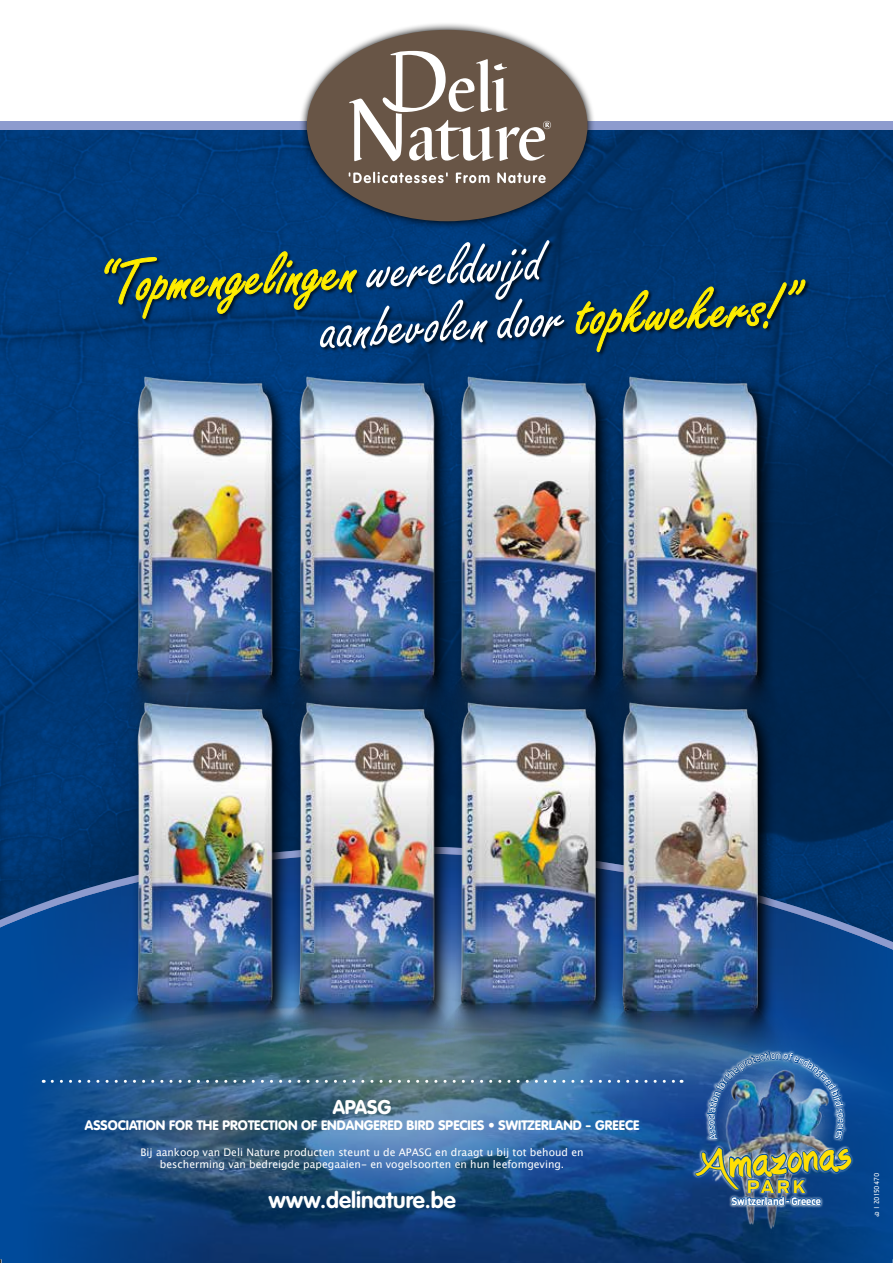
<style>
.page{position:relative;width:893px;height:1263px;background:#fff}
.page>*{position:absolute;margin:0;border:0;box-sizing:border-box;transform-origin:0 0}
.t1{font:61.5px/57px "Freestyle Script";color:#ffed00}
.t2{font:41.4px "The Blue Oasis";color:#ffdf04}
.t3{font:700 22.5px "VAG Rounded";color:#fff}
.t4{font:900 19.5px "VAG Rounded";color:#fff}
.t5{font:700 17.1px "Antenna";color:#ffdf04}
.t6{font:900 13.5px "VAG Rounded";color:#fff}
.t7{font:10.5px/12.6px "Lucida Grande";color:#fff;text-align:center}
.t8{font:700 10.05px "Antenna Cond";color:#fff}
.t9{font:300 7.5px "Citizen";color:#fff}
.s1{color:#fff}
</style>
<div class="page">
<img style="left:0;top:130px;width:893px;height:221px">
<svg style="left:0;top:1126px;width:893px;height:137px;background:#174982"></svg>
<div style="left:0;top:121px;width:893px;height:9px;background:#8d9bce"></div>
<svg style="left:299px;top:24px;width:296px;height:205px"></svg>
<div style="left:307px;top:30px;width:280px;height:191px;background:#685546;border-radius:50%"></div>
<svg style="left:349px;top:172px;width:99px;height:11px"></svg>
<svg style="left:456px;top:173px;width:34px;height:10px"></svg>
<svg style="left:497px;top:172px;width:49px;height:11px"></svg>
<svg style="left:349px;top:51px;width:202px;height:110px"></svg>
<img style="left:681px;top:1126px;width:192px;height:120px">
<div style="left:104px;top:239px;width:706px;height:118px;background:#000;opacity:.75"></div>
<svg style="left:105px;top:240px;width:252px;height:79px;background:#184765"></svg>
<svg style="left:576px;top:268px;width:229px;height:83px;background:#14405f"></svg>
<img style="left:0;top:351px;width:141px;height:325px">
<img style="left:141px;top:351px;width:162px;height:325px">
<img style="left:303px;top:351px;width:162px;height:325px">
<img style="left:0;top:676px;width:141px;height:450px">
<img style="left:141px;top:676px;width:162px;height:450px">
<img style="left:303px;top:676px;width:162px;height:450px">
<img style="left:465px;top:351px;width:428px;height:325px">
<img style="left:465px;top:676px;width:428px;height:450px">
<svg style="left:52px;top:1080px;width:630px;height:3px;background:#6d8faa"></svg>
<img style="left:690px;top:987px;width:166px;height:276px">
<h1 class="t1" style="left:315px;top:245px;width:478px;text-indent:-217px;rotate:-3deg">“Topmengelingen <span class="s1">wereldwijd<br>aanbevolen door</span> topkwekers!”</h1>
<h3 class="t4" style="left:333px;top:1095px;width:60px">APASG</h3>
<p class="t6" style="left:85px;top:1117px;width:556px">ASSOCIATION FOR THE PROTECTION OF ENDANGERED BIRD SPECIES • SWITZERLAND - GREECE</p>
<p class="t7" style="left:141px;top:1146px;width:444px">Bij aankoop van Deli Nature producten steunt u de APASG en draagt u bij tot behoud en bescherming van bedreigde papegaaien- en vogelsoorten en hun leefomgeving.</p>
<h3 class="t3" style="left:268px;top:1187px;width:189px">www.delinature.be</h3>
<h2 class="t2" style="left:693px;top:1149px;width:159px;rotate:-4deg">Amazonas</h2>
<h3 class="t5" style="left:747px;top:1176px;width:60px">PARK</h3>
<p class="t8" style="left:731px;top:1195px;width:91px">Switzerland - Greece</p>
<p class="t9" style="left:872px;top:1217px;width:46px;rotate:-90deg">@ I 20150470</p>
</div>
